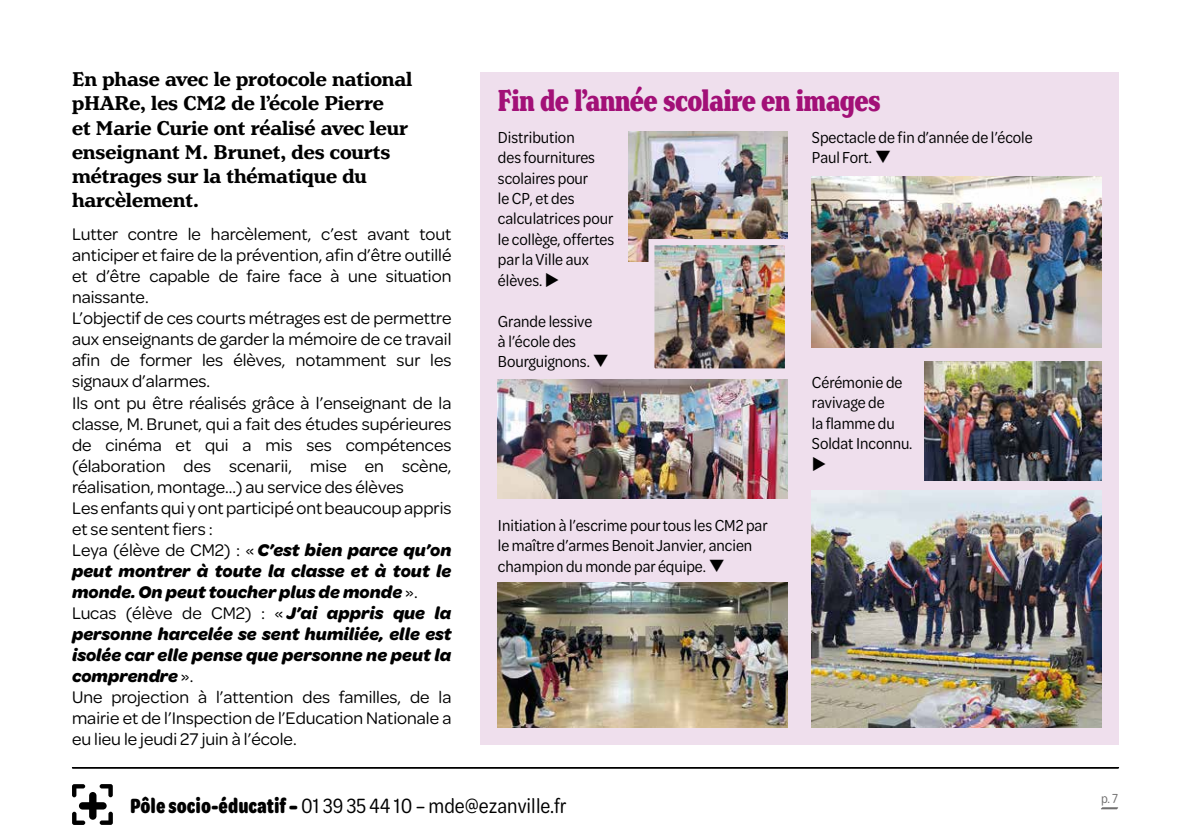
<style>
.page{position:relative;width:1191px;height:840px;background:#fff}
.page>*{position:absolute;margin:0;border:0;box-sizing:border-box;transform-origin:0 0}
.t1{font:800 extra-condensed 32px "Henriette";color:#a21077}
.t2{font:22px "Omnes Narrow";color:#000}
.t3{font:700 21px/24px "Henriette";color:#000}
.t4{font:18px/21px "Omnes";color:#000}
.t5{font:17px/20.4px "Omnes Cond";color:#000}
.t6{font:14px "Omnes Narrow";color:#706f6f}
.s1{font-weight:700;font-style:italic}
.s2{font-weight:700}
</style>
<div class="page">
<svg style="left:1101px;top:807px;width:17px;height:2px"></svg>
<svg style="left:72px;top:767px;width:1047px;height:1px"></svg>
<svg style="left:72px;top:784px;width:41px;height:40px"></svg>
<div style="left:481px;top:72px;width:638px;height:672px;background:#efdfed"></div>
<img style="left:498px;top:582px;width:290px;height:145px">
<img style="left:812px;top:176px;width:290px;height:171px">
<img style="left:812px;top:490px;width:290px;height:237px">
<img style="left:924px;top:361px;width:178px;height:119px">
<img style="left:498px;top:380px;width:290px;height:118px">
<img style="left:628px;top:131px;width:159px;height:131px">
<img style="left:655px;top:246px;width:129px;height:121px">
<div style="left:648px;top:239px;width:143px;height:135px;border:6px solid #efdfed"></div>
<p class="t3" style="left:72px;top:68px;width:342px">En phase avec le protocole national pHARe, les CM2 de l’école Pierre<br>et Marie Curie ont réalisé avec leur enseignant M. Brunet, des courts métrages sur la thématique du harcèlement.</p>
<p class="t4" style="left:72px;top:222px;width:381px">Lutter contre le harcèlement, c’est avant tout anticiper et faire de la prévention, afin d’être outillé et d’être capable de faire face à une situation naissante.<br>L’objectif de ces courts métrages est de permettre aux enseignants de garder la mémoire de ce travail afin de former les élèves, notamment sur les signaux d’alarmes.<br>Ils ont pu être réalisés grâce à l’enseignant de la classe, M. Brunet, qui a fait des études supérieures de cinéma et qui a mis ses compétences (élaboration des scenarii, mise en scène, réalisation, montage…) au service des élèves<br>Les enfants qui y ont participé ont beaucoup appris et se sentent fiers :<br>Leya (élève de CM2) : « <span class="s1">C’est bien parce qu’on peut montrer à toute la classe et à tout le monde. On peut toucher plus de monde</span> ».<br>Lucas (élève de CM2) : « <span class="s1">J’ai appris que la personne harcelée se sent humiliée, elle est isolée car elle pense que personne ne peut la comprendre</span> ».<br>Une projection à l’attention des familles, de la mairie et de l’Inspection de l’Education Nationale a eu lieu le jeudi 27 juin à l’école.</p>
<h1 class="t1" style="left:498px;top:81px;width:384px">Fin de l’année scolaire en images</h1>
<p class="t5" style="left:498px;top:126px;width:118px">Distribution<br>des fournitures scolaires pour<br>le CP, et des calculatrices pour le collège, offertes par la Ville aux élèves. ◆</p>
<p class="t5" style="left:498px;top:310px;width:113px">Grande lessive<br>à l’école des<br>Bourguignons. ❑</p>
<p class="t5" style="left:812px;top:126px;width:222px">Spectacle de fin d’année de l’école<br>Paul Fort. ❑</p>
<p class="t5" style="left:498px;top:514px;width:271px">Initiation à l’escrime pour tous les CM2 par le maître d’armes Benoit Janvier, ancien champion du monde par équipe. ❑</p>
<p class="t5" style="left:812px;top:371px;width:102px">Cérémonie de ravivage de<br>la flamme du<br>Soldat Inconnu.</p>
<p class="t2" style="left:130px;top:790px;width:438px"><span class="s2">Pôle socio-éducatif –</span> 01 39 35 44 10 – mde@ezanville.fr</p>
<p class="t6" style="left:1101px;top:789px;width:19px">p. 7</p>
</div>
